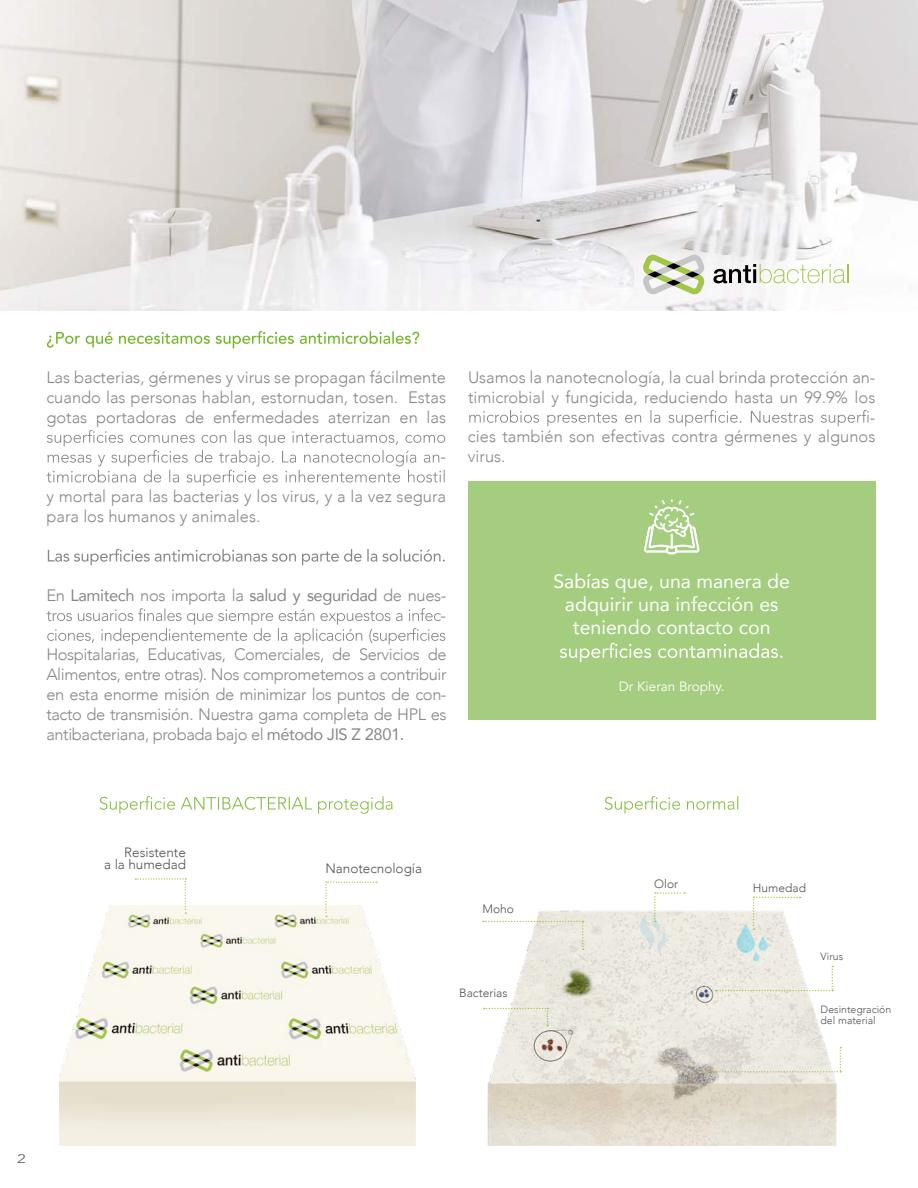
<style>
.page{position:relative;width:918px;height:1188px;background:#fff}
.page>*{position:absolute;margin:0;border:0;box-sizing:border-box;transform-origin:0 0}
.t1{font:19.5px/23.4px "Avenir";color:#fff;text-align:center}
.t2{font:300 16.5px/19.8px "Avenir";color:#878787;text-align:justify}
.t3{font:16.5px/19.8px "Avenir";letter-spacing:-.025em;color:#878787;text-align:right}
.t4{font:300 13.5px/12.9px "Avenir";color:#555454;text-align:right}
.t5{font:13.5px "Avenir";color:#fff}
.t6{font:300 12.3px "Avenir";color:#555454;scale:1.34 1}
.t7{font:300 12px "Avenir";color:#555454}
.t8{font:300 10.5px/10.6px "Avenir";color:#555454}
.s1{font-weight:300}
.s2{font-weight:400}
</style>
<div class="page">
<svg style="left:47px;top:331px;width:372px;height:17px"></svg>
<svg style="left:47px;top:430px;width:398px;height:56px"></svg>
<svg style="left:48px;top:549px;width:397px;height:16px"></svg>
<svg style="left:47px;top:608px;width:398px;height:36px"></svg>
<img style="left:0;top:0;width:918px;height:311px">
<img style="left:60px;top:906px;width:355px;height:239px">
<svg style="left:135px;top:878px;width:51px;height:36px"></svg>
<svg style="left:325px;top:881px;width:52px;height:36px"></svg>
<svg style="left:100px;top:796px;width:293px;height:18px"></svg>
<svg style="left:605px;top:796px;width:133px;height:18px"></svg>
<svg style="left:713px;top:264px;width:135px;height:19px"></svg>
<svg style="left:643px;top:255px;width:62px;height:39px"></svg>
<div style="left:468px;top:482px;width:407px;height:238px;background:#a5cd7f"></div>
<img style="left:484px;top:910px;width:357px;height:235px">
<svg style="left:753px;top:897px;width:48px;height:33px"></svg>
<svg style="left:483px;top:921px;width:101px;height:29px"></svg>
<svg style="left:702px;top:1047px;width:139px;height:25px;background:#e7e4da"></svg>
<svg style="left:484px;top:1008px;width:64px;height:18px"></svg>
<svg style="left:654px;top:892px;width:31px;height:30px"></svg>
<svg style="left:644px;top:499px;width:55px;height:55px"></svg>
<svg style="left:560px;top:643px;width:223px;height:19px"></svg>
<svg style="left:469px;top:410px;width:400px;height:16px"></svg>
<svg style="left:715px;top:966px;width:118px;height:25px"></svg>
<p class="t2" style="left:46px;top:368px;width:401px">Las bacterias, gérmenes y virus se propagan fácilmente cuando las personas hablan, estornudan, tosen. Estas gotas portadoras de enfermedades aterrizan en las</p>
<p class="t2" style="left:441px;top:447px;width:7px">-</p>
<p class="t2" style="left:46px;top:487px;width:401px">y mortal para las bacterias y los virus, y a la vez segura para los humanos y animales.</p>
<p class="t3" style="left:46px;top:585px;width:401px"><span class="s1">En</span> Lamitech <span class="s1">nos importa la</span> salud y seguridad <span class="s1">de nues--</span></p>
<p class="t2" style="left:46px;top:645px;width:402px">Hospitalarias, Educativas, Comerciales, de Servicios de Alimentos, entre otras). Nos comprometemos a contribuir en esta enorme misión de minimizar los puntos de con&shy;tacto de transmisión. Nuestra gama completa de HPL es antibacteriana, probada bajo el <span class="s2">método JIS Z 2801.</span></p>
<p class="t2" style="left:468px;top:367px;width:409px">Usamos la nanotecnología, la cual brinda protección an-</p>
<p class="t2" style="left:468px;top:387px;width:409px">timicrobial y fungicida, reduciendo hasta un 99.9% los</p>
<p class="t2" style="left:870px;top:407px;width:7px">-</p>
<p class="t2" style="left:468px;top:427px;width:409px">cies también son efectivas contra gérmenes y algunos</p>
<p class="t2" style="left:468px;top:447px;width:39px">virus.</p>
<p class="t1" style="left:553px;top:569px;width:238px">Sabías que, una manera de adquirir una infección es teniendo contacto con</p>
<p class="t5" style="left:619px;top:678px;width:107px">Dr Kieran Brophy.</p>
<p class="t4" style="left:104px;top:845px;width:83px">Resistente<br>a la humedad</p>
<p class="t4" style="left:325px;top:862px;width:98px">Nanotecnología</p>
<p class="t7" style="left:482px;top:902px;width:33px">Moho</p>
<p class="t7" style="left:459px;top:985px;width:50px">Bacterias</p>
<p class="t7" style="left:654px;top:877px;width:26px">Olor</p>
<p class="t7" style="left:753px;top:881px;width:55px">Humedad</p>
<p class="t8" style="left:821px;top:952px;width:24px">Virus</p>
<p class="t8" style="left:821px;top:1004px;width:72px">Desintegración del material</p>
<p class="t6" style="left:17px;top:1151px;width:8px">2</p>
</div>
